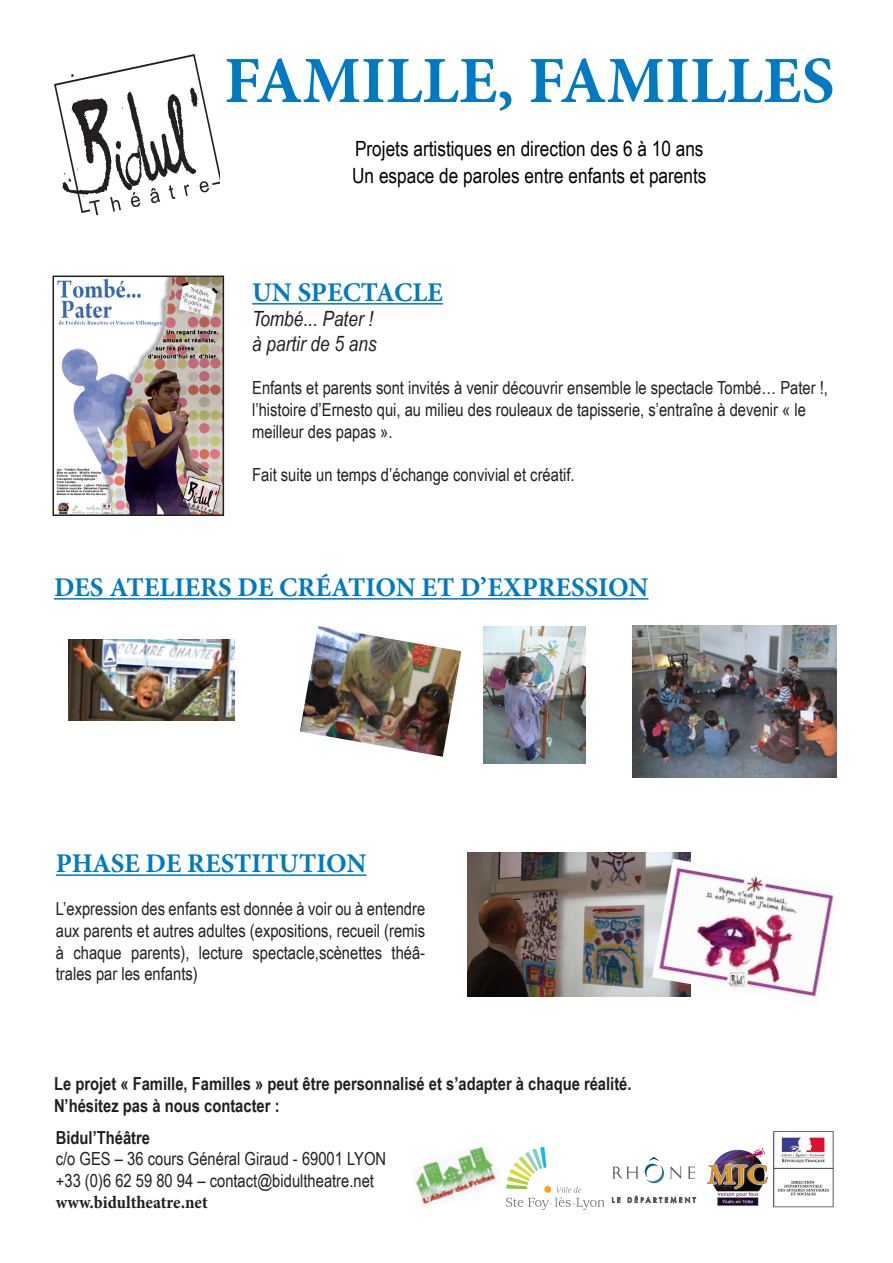
<style>
.page{position:relative;width:893px;height:1263px;background:#fff}
.page>*{position:absolute;margin:0;border:0;box-sizing:border-box;transform-origin:0 0}
.t1{font:700 66px "Minion Pro";color:#007ac2}
.titre_bleu_souligné{font:700 27px "Minion Pro";color:#007ac2}
.t2{font:21px "Arial Narrow";color:#000}
.t3{font:italic 21px "Arial Narrow";color:#231f20}
.t4{font:18px/21.6px "Arial Narrow";color:#231f20}
.t5{font:700 18px "Arial Narrow";color:#231f20}
.t6{font:700 condensed 18px "Minion Pro";color:#231f20}
</style>
<div class="page">
<hr style="left:252px;top:303px;width:191px;height:2px;background:#007ac2">
<svg style="left:612px;top:1166px;width:26px;height:13px"></svg>
<svg style="left:670px;top:1166px;width:12px;height:13px"></svg>
<svg style="left:688px;top:1166px;width:7px;height:13px"></svg>
<svg style="left:645px;top:1157px;width:19px;height:26px"></svg>
<svg style="left:612px;top:1197px;width:8px;height:5px"></svg>
<svg style="left:628px;top:1196px;width:68px;height:7px"></svg>
<svg style="left:54px;top:54px;width:166px;height:161px"></svg>
<img style="left:413px;top:1147px;width:83px;height:61px">
<img style="left:773px;top:1131px;width:61px;height:77px">
<img style="left:707px;top:1148px;width:61px;height:58px">
<svg style="left:506px;top:1147px;width:99px;height:62px"></svg>
<img style="left:56px;top:279px;width:165px;height:234px">
<div style="left:53px;top:276px;width:171px;height:240px;border:2px solid #231f20"></div>
<img style="left:483px;top:626px;width:102px;height:137px">
<hr style="left:54px;top:598px;width:594px;height:2px;background:#007ac2">
<img style="left:300px;top:626px;width:161px;height:131px">
<hr style="left:56px;top:874px;width:311px;height:2px;background:#007ac2">
<img style="left:468px;top:852px;width:222px;height:145px">
<img style="left:69px;top:639px;width:165px;height:81px">
<img style="left:652px;top:859px;width:182px;height:138px">
<img style="left:632px;top:625px;width:205px;height:152px">
<p class="t1" style="left:224px;top:34px;width:612px">FAMILLE, FAMILLES</p>
<p class="t2" style="left:355px;top:133px;width:350px">Projets artistiques en direction des 6 à 10 ans</p>
<p class="t2" style="left:352px;top:160px;width:356px">Un espace de paroles entre enfants et parents</p>
<p class="titre_bleu_souligné" style="left:252px;top:273px;width:192px">UN SPECTACLE</p>
<p class="t3" style="left:252px;top:304px;width:123px">Tombé... Pater !</p>
<p class="t3" style="left:252px;top:329px;width:126px">à partir de 5 ans</p>
<p class="t4" style="left:252px;top:377px;width:577px">Enfants et parents sont invités à venir découvrir ensemble le spectacle Tombé… Pater !, l’histoire d’Ernesto qui, au milieu des rouleaux de tapisserie, s’entraîne à devenir « le meilleur des papas ».</p>
<p class="t4" style="left:252px;top:463px;width:324px">Fait suite un temps d’échange convivial et créatif.</p>
<p class="titre_bleu_souligné" style="left:54px;top:568px;width:596px">DES ATELIERS DE CRÉATION ET D’EXPRESSION</p>
<p class="titre_bleu_souligné" style="left:56px;top:844px;width:312px">PHASE DE RESTITUTION</p>
<p class="t4" style="left:56px;top:897px;width:371px;text-align:justify">L’expression des enfants est donnée à voir ou à entendre aux parents et autres adultes (expositions, recueil (remis à chaque parents), lecture spectacle,scènettes théâ&shy;trales par les enfants)</p>
<p class="t5" style="left:54px;top:1070px;width:579px">Le projet « Famille, Familles » peut être personnalisé et s’adapter à chaque réalité.</p>
<p class="t5" style="left:54px;top:1092px;width:227px">N’hésitez pas à nous contacter :</p>
<p class="t5" style="left:56px;top:1124px;width:96px">Bidul’Théâtre</p>
<p class="t4" style="left:56px;top:1147px;width:332px">c/o GES – 36 cours Général Giraud - 69001 LYON</p>
<p class="t4" style="left:56px;top:1169px;width:320px">+33 (0)6 62 59 80 94 – contact@bidultheatre.net</p>
<p class="t6" style="left:56px;top:1190px;width:154px">www.bidultheatre.net</p>
</div>
